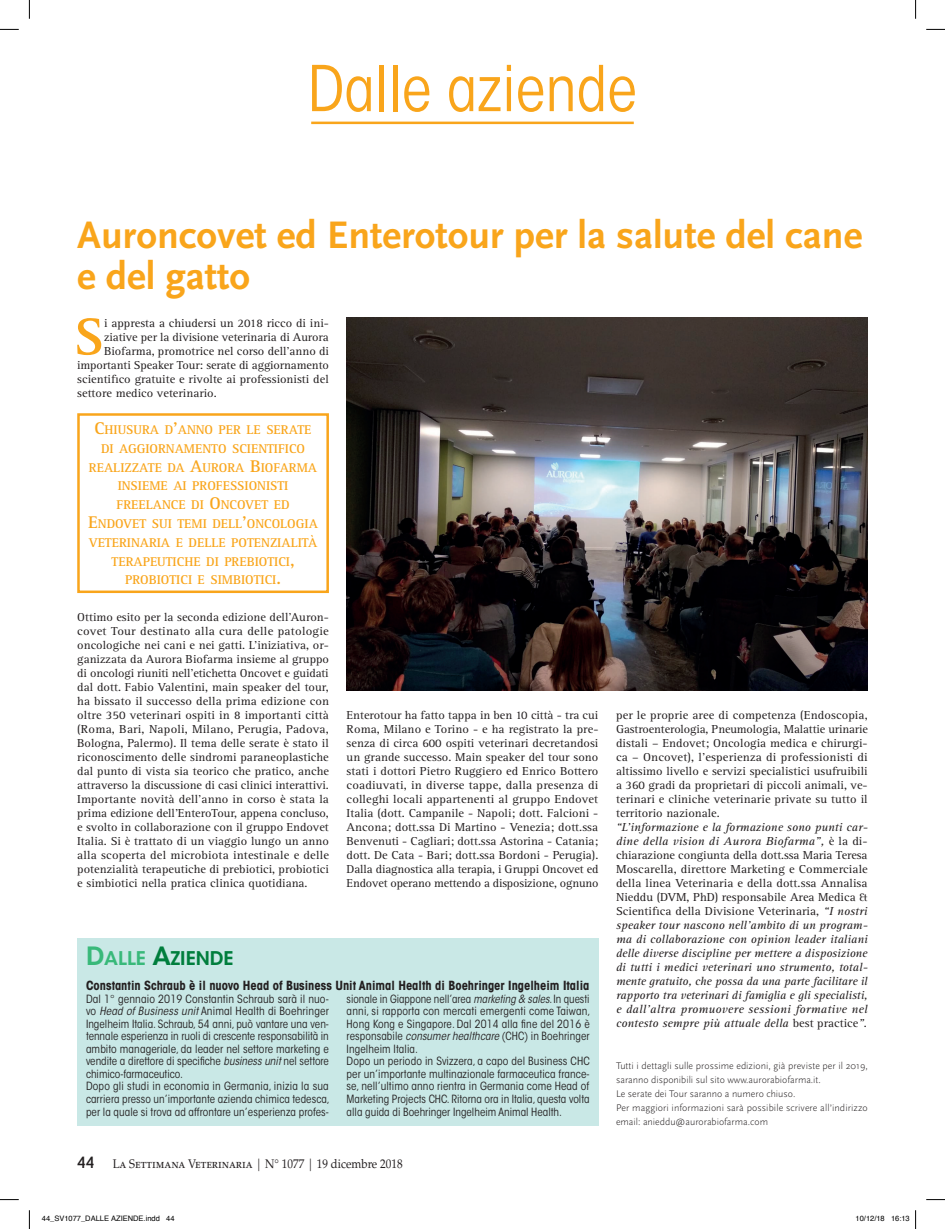
<style>
.page{position:relative;width:945px;height:1229px;background:#fff}
.page>*{position:absolute;margin:0;border:0;box-sizing:border-box;transform-origin:0 0}
.t1{font:condensed 62.5px "ITC Avant Garde Std";color:#f9a51b}
.t2{font:700 53.88px "Rotis Serif Std";color:#f9a51b}
.t3{font:700 40px/41.2px "Scala Sans";color:#f9a51b}
.t4{font:600 18.75px "ITC Avant Garde Std";color:#007e3d}
.t5{font:700 13.12px/18.8px "Rotis Serif Std";color:#f9a51b;text-align:center}
.t6{font:700 condensed 12.5px "ITC Avant Garde Std";color:#231f20}
.t7{font:12.5px "Palatino LT Std";color:#231f20;scale:.9 1}
.t8{font:11.88px/14px "Rotis Serif Std";color:#231f20;text-align:justify;scale:1.05 1}
.t9{font:italic 11.88px/14px "Rotis Serif Std";color:#231f20;text-align:justify;scale:1.05 1}
.t10{font:11.88px/14px "Rotis Serif Std";color:#231f20;text-align:justify;scale:1.04 1}
.t11{font:11.88px/14px "Rotis Serif Std";color:#231f20;text-align:justify;scale:1.06 1}
.t12{font:condensed 11.25px/12.5px "ITC Avant Garde Std";letter-spacing:.005em;color:#231f20}
.t13{font:300 10px/14px "Scala Sans";color:#231f20}
.t14{font:7.5px "Helvetica";color:#000}
.s1{font-size:17.5px}
.s2{font-style:normal}
.s3{font-size:25px;color:#39b97a}
.s4{color:#39b97a}
.s5{font-size:25px}
.s6{font-style:italic}
.s7{font-family:"Interstate";font-stretch:condensed;font-size:16.25px}
</style>
<div class="page">
<hr style="left:311px;top:122px;width:323px;height:2px;background:#f9a51b">
<img style="left:347px;top:318px;width:520px;height:372px">
<div style="left:77px;top:413px;width:252px;height:180px;border:2px solid #f9a51b"></div>
<div style="left:77px;top:937px;width:521px;height:187px;background:#c9e8e6"></div>
<svg style="left:0;top:29px;width:19px;height:1px"></svg>
<svg style="left:926px;top:29px;width:19px;height:1px"></svg>
<svg style="left:29px;top:0;width:1px;height:19px"></svg>
<svg style="left:29px;top:1210px;width:1px;height:18px"></svg>
<svg style="left:915px;top:0;width:1px;height:19px"></svg>
<svg style="left:915px;top:1210px;width:1px;height:18px"></svg>
<h1 class="t1" style="left:308px;top:51px;width:331px">Dalle aziende</h1>
<h3 class="t3" style="left:77px;top:215px;width:786px">Auroncovet ed Enterotour per la salute del cane e del gatto</h3>
<h2 class="t2" style="left:74px;top:305px;width:31px">S</h2>
<p class="t8" style="left:104px;top:316px;width:216px">i appresta a chiudersi un 2018 ricco di ini-</p>
<p class="t10" style="left:104px;top:330px;width:218px">ziative per la divisione veterinaria di Aurora</p>
<p class="t8" style="left:104px;top:344px;width:216px">Biofarma, promotrice nel corso dell’anno di</p>
<p class="t10" style="left:77px;top:358px;width:243px">importanti Speaker Tour: serate di aggiornamento</p>
<p class="t8" style="left:77px;top:372px;width:241px">scientifico gratuite e rivolte ai professionisti del</p>
<p class="t8" style="left:77px;top:386px;width:134px">settore medico veterinario.</p>
<p class="t5" style="left:88px;top:420px;width:231px"><span class="s1">C</span>HIUSURA D<span class="s1">’</span>ANNO PER LE SERATE<br>DI AGGIORNAMENTO SCIENTIFICO<br>REALIZZATE DA <span class="s1">A</span>URORA <span class="s1">B</span>IOFARMA<br>INSIEME AI PROFESSIONISTI<br>FREELANCE DI <span class="s1">O</span>NCOVET ED<br><span class="s1">E</span>NDOVET SUI TEMI DELL<span class="s1">’</span>ONCOLOGIA<br>VETERINARIA E DELLE POTENZIALITÀ<br>TERAPEUTICHE DI PREBIOTICI<span class="s1">,<br></span>PROBIOTICI E SIMBIOTICI<span class="s1">.</span></p>
<p class="t8" style="left:77px;top:610px;width:241px">Ottimo esito per la seconda edizione dell’Auron&shy;covet Tour destinato alla cura delle patologie oncologiche nei cani e nei gatti. L’iniziativa, or&shy;ganizzata da Aurora Biofarma insieme al gruppo di oncologi riuniti nell’etichetta Oncovet e guidati dal dott. Fabio Valentini, main speaker del tour, ha bissato il successo della prima edizione con oltre 350 veterinari ospiti in 8 importanti città (Roma, Bari, Napoli, Milano, Perugia, Padova, Bologna, Palermo). Il tema delle serate è stato il riconoscimento delle sindromi paraneoplastiche dal punto di vista sia teorico che pratico, anche attraverso la discussione di casi clinici interattivi.<br>Importante novità dell’anno in corso è stata la prima edizione dell’EnteroTour, appena concluso, e svolto in collaborazione con il gruppo Endovet Italia. Si è trattato di un viaggio lungo un anno alla scoperta del microbiota intestinale e delle potenzialità terapeutiche di prebiotici, probiotici e simbiotici nella pratica clinica quotidiana.</p>
<p class="t10" style="left:347px;top:708px;width:244px">Enterotour ha fatto tappa in ben 10 città - tra cui Roma, Milano e Torino - e ha registrato la pre&shy;senza di circa 600 ospiti veterinari decretandosi un grande successo. Main speaker del tour sono stati i dottori Pietro Ruggiero ed Enrico Bottero coadiuvati, in diverse tappe, dalla presenza di colleghi locali appartenenti al gruppo Endovet Italia (dott. Campanile - Napoli; dott. Falcioni - Ancona; dott.ssa Di Martino - Venezia; dott.ssa Benvenuti - Cagliari; dott.ssa Astorina - Catania; dott. De Cata - Bari; dott.ssa Bordoni - Perugia).<br>Dalla diagnostica alla terapia, i Gruppi Oncovet ed Endovet operano mettendo a disposizione, ognuno</p>
<p class="t11" style="left:616px;top:708px;width:239px">per le proprie aree di competenza (Endoscopia, Gastroenterologia, Pneumologia, Malattie urinarie distali – Endovet; Oncologia medica e chirurgi&shy;ca – Oncovet), l’esperienza di professionisti di altissimo livello e servizi specialistici usufruibili a 360 gradi da proprietari di piccoli animali, ve&shy;terinari e cliniche veterinarie private su tutto il territorio nazionale.</p>
<p class="t9" style="left:616px;top:820px;width:241px">“L’informazione e la formazione sono punti car&shy;dine della vision di Aurora Biofarma”, <span class="s2">è la di&shy;chiarazione congiunta della dott.ssa Maria Teresa Moscarella, direttore Marketing e Commerciale della linea Veterinaria e della dott.ssa Annalisa Nieddu (DVM, PhD) responsabile Area Medica &amp; Scientifica della Divisione Veterinaria,</span> “I nostri speaker tour nascono nell’ambito di un program&shy;ma di collaborazione con opinion leader italiani delle diverse discipline per mettere a disposizione di tutti i medici veterinari uno strumento, total&shy;mente gratuito, che possa da una parte facilitare il rapporto tra veterinari di famiglia e gli specialisti, e dall’altra promuovere sessioni formative nel contesto sempre più attuale della <span class="s2">best practice</span>”<span class="s2">.</span></p>
<p class="t13" style="left:616px;top:1058px;width:253px">Tutti i dettagli sulle prossime edizioni, già previste per il 2019, saranno disponibili sul sito www.aurorabiofarma.it.<br>Le serate dei Tour saranno a numero chiuso.<br>Per maggiori informazioni sarà possibile scrivere all’indirizzo email: anieddu@aurorabiofarma.com</p>
<h3 class="t4" style="left:86px;top:946px;width:149px"><span class="s3">D</span><span class="s4">ALLE</span> <span class="s5">A</span>ZIENDE</h3>
<p class="t6" style="left:86px;top:977px;width:505px">Constantin Schraub è il nuovo Head of Business Unit Animal Health di Boehringer Ingelheim Italia</p>
<p class="t12" style="left:86px;top:992px;width:245px">Dal 1° gennaio 2019 Constantin Schraub sarà il nuo&shy;vo <span class="s6">Head of Business unit</span> Animal Health di Boehringer Ingelheim Italia. Schraub, 54 anni, può vantare una ven&shy;tennale esperienza in ruoli di crescente responsabilità in ambito manageriale, da leader nel settore marketing e vendite a direttore di specifiche <span class="s6">business unit</span> nel settore chimico-farmaceutico.<br>Dopo gli studi in economia in Germania, inizia la sua carriera presso un’importante azienda chimica tedesca, per la quale si trova ad affrontare un’esperienza profes-</p>
<p class="t12" style="left:347px;top:992px;width:245px">sionale in Giappone nell’area <span class="s6">marketing &amp; sales</span>. In questi anni, si rapporta con mercati emergenti come Taiwan, Hong Kong e Singapore. Dal 2014 alla fine del 2016 è responsabile <span class="s6">consumer healthcare</span> (CHC) in Boehringer Ingelheim Italia.<br>Dopo un periodo in Svizzera, a capo del Business CHC per un’importante multinazionale farmaceutica france&shy;se, nell’ultimo anno rientra in Germania come Head of Marketing Projects CHC. Ritorna ora in Italia, questa volta alla guida di Boehringer Ingelheim Animal Health.</p>
<p class="t7" style="left:77px;top:1155px;width:363px"><span class="s7">44</span> La Settimana Veterinaria | N° 1077 | 19 dicembre 2018</p>
<p class="t14" style="left:42px;top:1212px;width:134px">44_SV1077_DALLE AZIENDE.indd 44</p>
<p class="t14" style="left:855px;top:1212px;width:56px">10/12/18 16:13</p>
</div>
